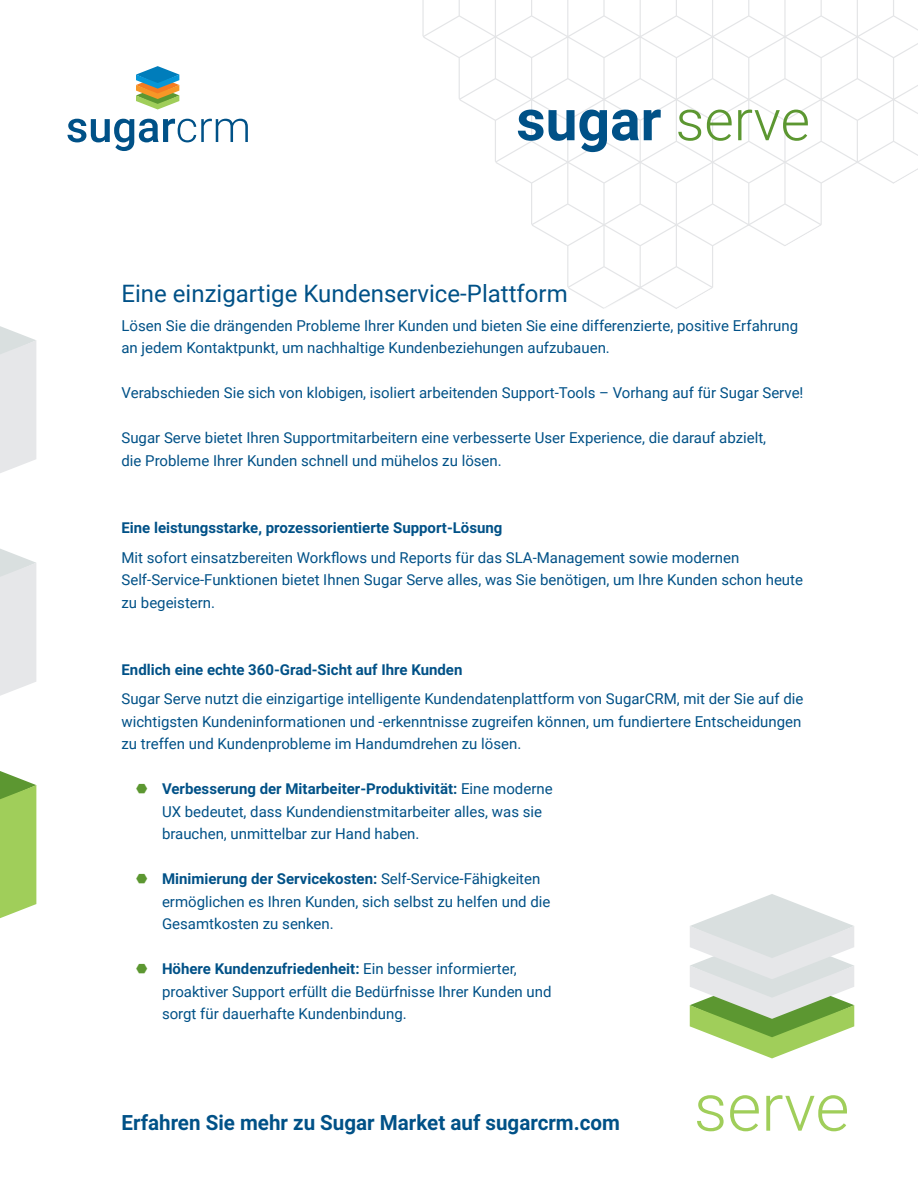
<style>
.page{position:relative;width:918px;height:1188px;background:#fff}
.page>*{position:absolute;margin:0;border:0;box-sizing:border-box;transform-origin:0 0}
.t1{font:700 57px "Roboto";color:#005187}
.t2{font:24px "Roboto";color:#005187}
.t3{font:700 21px "Roboto";color:#005187}
.t4{font:15px/22.5px "Roboto";color:#005187}
.t5{font:700 15px "Roboto";color:#005187}
.s1{font-weight:300;color:#5c9731}
.s2{font-weight:700}
</style>
<div class="page">
<svg style="left:422px;top:0;width:496px;height:309px"></svg>
<svg style="left:0;top:771px;width:36px;height:147px;background:#a2cd65"></svg>
<svg style="left:0;top:549px;width:36px;height:147px;background:#e7e8ea"></svg>
<svg style="left:0;top:326px;width:36px;height:147px;background:#e7e8ea"></svg>
<svg style="left:136px;top:66px;width:43px;height:43px"></svg>
<svg style="left:68px;top:119px;width:180px;height:32px"></svg>
<svg style="left:697px;top:1095px;width:27px;height:36px"></svg>
<svg style="left:730px;top:1095px;width:29px;height:36px"></svg>
<svg style="left:766px;top:1095px;width:81px;height:36px"></svg>
<svg style="left:690px;top:894px;width:164px;height:164px"></svg>
<h1 class="t1" style="left:516px;top:80px;width:295px">sugar <span class="s1">serve</span></h1>
<h2 class="t2" style="left:122px;top:276px;width:448px">Eine einzigartige Kundenservice-Plattform</h2>
<p class="t4" style="left:122px;top:314px;width:678px">Lösen Sie die drängenden Probleme Ihrer Kunden und bieten Sie eine differenzierte, positive Erfahrung an jedem Kontaktpunkt, um nachhaltige Kundenbeziehungen aufzubauen.</p>
<p class="t4" style="left:122px;top:381px;width:683px">Verabschieden Sie sich von klobigen, isoliert arbeitenden Support-Tools – Vorhang auf für Sugar Serve!</p>
<p class="t4" style="left:122px;top:426px;width:646px">Sugar Serve bietet Ihren Supportmitarbeitern eine verbesserte User Experience, die darauf abzielt, die Probleme Ihrer Kunden schnell und mühelos zu lösen.</p>
<p class="t5" style="left:122px;top:517px;width:383px">Eine leistungsstarke, prozessorientierte Support-Lösung</p>
<p class="t4" style="left:122px;top:545px;width:683px">Mit sofort einsatzbereiten Workflows und Reports für das SLA-Management sowie modernen<br>Self-Service-Funktionen bietet Ihnen Sugar Serve alles, was Sie benötigen, um Ihre Kunden schon heute zu begeistern.</p>
<p class="t5" style="left:122px;top:659px;width:342px">Endlich eine echte 360-Grad-Sicht auf Ihre Kunden</p>
<p class="t4" style="left:122px;top:687px;width:684px">Sugar Serve nutzt die einzigartige intelligente Kundendatenplattform von SugarCRM, mit der Sie auf die wichtigsten Kundeninformationen und -erkenntnisse zugreifen können, um fundiertere Entscheidungen zu treffen und Kundenprobleme im Handumdrehen zu lösen.</p>
<p class="t4" style="left:162px;top:777px;width:392px"><span class="s2">Verbesserung der Mitarbeiter-Produktivität:</span> Eine moderne<br>UX bedeutet, dass Kundendienstmitarbeiter alles, was sie brauchen, unmittelbar zur Hand haben.</p>
<p class="t4" style="left:162px;top:867px;width:390px"><span class="s2">Minimierung der Servicekosten:</span> Self-Service-Fähigkeiten ermöglichen es Ihren Kunden, sich selbst zu helfen und die<br>Gesamtkosten zu senken.</p>
<p class="t4" style="left:162px;top:957px;width:391px"><span class="s2">Höhere Kundenzufriedenheit:</span> Ein besser informierter, proaktiver Support erfüllt die Bedürfnisse Ihrer Kunden und sorgt für dauerhafte Kundenbindung.</p>
<h3 class="t3" style="left:122px;top:1108px;width:500px">Erfahren Sie mehr zu Sugar Market auf sugarcrm.com</h3>
</div>
